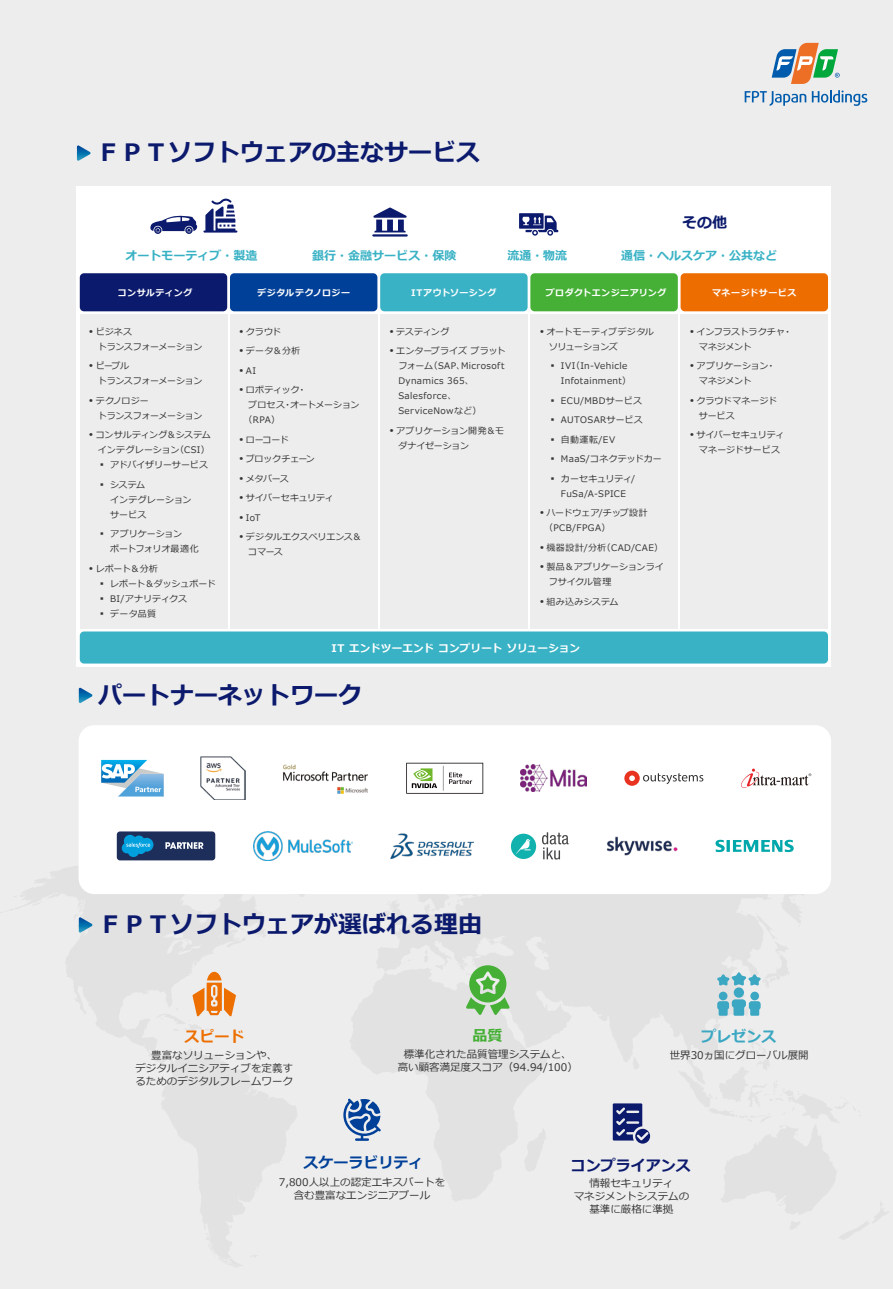
<style>
.page{position:relative;width:893px;height:1289px;background:#fff}
.page>*{position:absolute;margin:0;border:0;box-sizing:border-box;transform-origin:0 0}
.t1{font:700 24px "Meiryo";color:#0c1a6d}
.t2{font:700 15px "Meiryo";color:#0c1a6d}
.t3{font:700 15px "Meiryo";color:#004098}
.t4{font:700 15px "Meiryo";color:#3ba7c2}
.t5{font:700 15px "Meiryo";color:#ed6f00}
.t6{font:700 15px "Meiryo";color:#45b035}
.t7{font:700 12px "Meiryo";color:#3ab2c5}
.t8{font:10.5px/12.9px "Meiryo";color:#353535;text-align:center}
.t9{font:700 10.5px "Meiryo";letter-spacing:.01em;color:#fff}
.t10{font:9px/15px "Meiryo";letter-spacing:.005em;color:#353535}
.t11{font:9px/15px "Meiryo";letter-spacing:-.025em;color:#353535}
.t12{font:9px/15px "Meiryo";letter-spacing:.045em;color:#353535}
.t13{font:700 9px "Meiryo";letter-spacing:.045em;color:#fff}
.t14{font:9px "Meiryo";letter-spacing:-.02em;color:#353535}
.t15{font:9px/15px "Meiryo";letter-spacing:.025em;color:#353535;text-align:center}
.t16{font:9px/15px "Meiryo";letter-spacing:-.015em;color:#353535}
.t17{font:9px/15px "Meiryo";letter-spacing:.04em;color:#353535}
.t18{font:9px/15px "Meiryo";letter-spacing:.03em;color:#353535}
.t19{font:9px/15px "Meiryo";letter-spacing:-.03em;color:#353535}
.t20{font:9px "Meiryo";letter-spacing:.055em;color:#353535}
.t21{font:9px "Meiryo";letter-spacing:.035em;color:#353535}
</style>
<div class="page">
<svg style="left:0;top:1288px;width:13px;height:1px"></svg>
<div style="left:0;top:0;width:893px;height:1288px;background:#ededed"></div>
<svg style="left:77px;top:145px;width:14px;height:16px"></svg>
<svg style="left:11px;top:866px;width:877px;height:400px"></svg>
<svg style="left:79px;top:687px;width:14px;height:16px"></svg>
<svg style="left:79px;top:917px;width:14px;height:16px"></svg>
<svg style="left:613px;top:1103px;width:37px;height:40px"></svg>
<svg style="left:343px;top:1098px;width:38px;height:42px"></svg>
<svg style="left:466px;top:965px;width:44px;height:50px"></svg>
<div style="left:719px;top:991px;width:8px;height:9px;background:#3ba7c2;border-radius:50%"></div>
<div style="left:734px;top:987px;width:10px;height:10px;background:#3ba7c2;border-radius:50%"></div>
<svg style="left:717px;top:972px;width:44px;height:13px"></svg>
<svg style="left:717px;top:999px;width:44px;height:16px"></svg>
<div style="left:750px;top:991px;width:9px;height:9px;background:#3ba7c2;border-radius:50%"></div>
<svg style="left:192px;top:971px;width:44px;height:45px"></svg>
<div style="left:77px;top:186px;width:754px;height:481px;background:#fff"></div>
<div style="left:80px;top:273px;width:147px;height:38px;background:#0c1a6d;border-radius:4px"></div>
<div style="left:230px;top:273px;width:147px;height:38px;background:#004098;border-radius:4px"></div>
<div style="left:380px;top:273px;width:148px;height:38px;background:#3ab2c5;border-radius:4px"></div>
<div style="left:530px;top:273px;width:148px;height:38px;background:#45b035;border-radius:4px"></div>
<div style="left:681px;top:273px;width:147px;height:38px;background:#ed6d00;border-radius:4px"></div>
<div style="left:80px;top:314px;width:147px;height:314px;background:#ededed"></div>
<div style="left:230px;top:314px;width:147px;height:314px;background:#ededed"></div>
<div style="left:380px;top:314px;width:148px;height:314px;background:#ededed"></div>
<div style="left:530px;top:314px;width:148px;height:314px;background:#ededed"></div>
<div style="left:681px;top:314px;width:147px;height:314px;background:#ededed"></div>
<hr style="left:372px;top:234px;width:36px;height:2px;background:#0c1a6d">
<svg style="left:373px;top:207px;width:34px;height:25px"></svg>
<svg style="left:519px;top:213px;width:39px;height:23px"></svg>
<svg style="left:150px;top:215px;width:47px;height:19px"></svg>
<svg style="left:203px;top:199px;width:34px;height:34px"></svg>
<div style="left:80px;top:631px;width:748px;height:32px;background:#3ab2c5;border-radius:4px"></div>
<div style="left:79px;top:725px;width:752px;height:169px;background:#fff;border-radius:16px"></div>
<svg style="left:715px;top:839px;width:79px;height:13px"></svg>
<img style="left:201px;top:756px;width:44px;height:44px">
<img style="left:607px;top:836px;width:71px;height:20px">
<svg style="left:624px;top:770px;width:79px;height:15px"></svg>
<img style="left:253px;top:831px;width:99px;height:29px">
<svg style="left:542px;top:832px;width:27px;height:27px"></svg>
<svg style="left:511px;top:833px;width:25px;height:26px"></svg>
<div style="left:117px;top:831px;width:98px;height:29px;background:#1c2e59;border-radius:3px"></div>
<svg style="left:122px;top:834px;width:31px;height:23px"></svg>
<svg style="left:165px;top:842px;width:38px;height:6px"></svg>
<img style="left:521px;top:764px;width:66px;height:27px">
<img style="left:390px;top:833px;width:83px;height:25px">
<img style="left:283px;top:764px;width:85px;height:29px">
<svg style="left:406px;top:762px;width:77px;height:31px"></svg>
<svg style="left:101px;top:760px;width:63px;height:36px"></svg>
<svg style="left:741px;top:768px;width:70px;height:20px"></svg>
<svg style="left:772px;top:43px;width:68px;height:41px"></svg>
<svg style="left:745px;top:91px;width:61px;height:15px"></svg>
<svg style="left:812px;top:90px;width:55px;height:16px"></svg>
<h1 class="t1" style="left:96px;top:136px;width:385px">ＦＰＴソフトウェアの主なサービス</h1>
<h2 class="t2" style="left:682px;top:212px;width:46px">その他</h2>
<h3 class="t7" style="left:125px;top:247px;width:133px">オートモーティブ・製造</h3>
<h3 class="t7" style="left:312px;top:247px;width:146px">銀行・金融サービス・保険</h3>
<h3 class="t7" style="left:507px;top:247px;width:61px">流通・物流</h3>
<h3 class="t7" style="left:621px;top:247px;width:157px">通信・ヘルスケア・公共など</h3>
<p class="t13" style="left:118px;top:287px;width:76px">コンサルティング</p>
<p class="t13" style="left:257px;top:287px;width:94px">デジタルテクノロジー</p>
<p class="t13" style="left:411px;top:287px;width:87px">ITアウトソーシング</p>
<p class="t13" style="left:546px;top:287px;width:122px">プロダクトエンジニアリング</p>
<p class="t13" style="left:712px;top:286px;width:86px">マネージドサービス</p>
<p class="t11" style="left:98px;top:324px;width:106px;text-indent:-9px"><sup>●</sup> ビジネス<br>トランスフォーメーション</p>
<p class="t19" style="left:98px;top:359px;width:106px;text-indent:-9px"><sup>●</sup> ピープル<br>トランスフォーメーション</p>
<p class="t11" style="left:98px;top:393px;width:106px;text-indent:-9px"><sup>●</sup> テクノロジー<br>トランスフォーメーション</p>
<p class="t10" style="left:89px;top:428px;width:123px;text-align:right"><sup>●</sup> コンサルティング＆システムインテグレーション（CSI）</p>
<p class="t14" style="left:97px;top:458px;width:112px">▪ アドバイザリーサービス</p>
<p class="t10" style="left:110px;top:477px;width:83px;text-indent:-13px">▪ システム<br>インテグレーションサービス</p>
<p class="t10" style="left:110px;top:527px;width:90px;text-indent:-13px">▪ アプリケーション<br>ポートフォリオ最適化</p>
<p class="t10" style="left:89px;top:561px;width:70px"><sup>●</sup> レポート＆分析</p>
<p class="t14" style="left:97px;top:577px;width:120px">▪ レポート＆ダッシュボード</p>
<p class="t10" style="left:97px;top:591px;width:91px">▪ BI/アナリティクス</p>
<p class="t10" style="left:97px;top:606px;width:60px">▪ データ品質</p>
<p class="t10" style="left:239px;top:324px;width:44px"><sup>●</sup> クラウド</p>
<p class="t10" style="left:239px;top:344px;width:63px"><sup>●</sup> データ＆分析</p>
<p class="t10" style="left:239px;top:363px;width:19px"><sup>●</sup> AI</p>
<p class="t10" style="left:239px;top:383px;width:69px"><sup>●</sup> ロボティック・</p>
<p class="t14" style="left:248px;top:398px;width:113px">プロセス・オートメーション</p>
<p class="t10" style="left:244px;top:413px;width:38px">（RPA）</p>
<p class="t10" style="left:239px;top:432px;width:51px"><sup>●</sup> ローコード</p>
<p class="t11" style="left:239px;top:452px;width:77px"><sup>●</sup> ブロックチェーン</p>
<p class="t10" style="left:239px;top:471px;width:51px"><sup>●</sup> メタバース</p>
<p class="t11" style="left:239px;top:491px;width:96px"><sup>●</sup> サイバーセキュリティ</p>
<p class="t10" style="left:239px;top:510px;width:23px"><sup>●</sup> IoT</p>
<p class="t16" style="left:248px;top:530px;width:115px;text-indent:-9px"><sup>●</sup> デジタルエクスペリエンス＆コマース</p>
<p class="t10" style="left:389px;top:324px;width:61px"><sup>●</sup> テスティング</p>
<p class="t12" style="left:398px;top:344px;width:109px;text-indent:-9px"><sup>●</sup> エンタープライズ プラットフォーム（SAP、Microsoft<br>Dynamics 365、<br>Salesforce、<br>ServiceNowなど）</p>
<p class="t10" style="left:398px;top:423px;width:107px;text-indent:-9px"><sup>●</sup> アプリケーション開発＆モダナイゼーション</p>
<p class="t11" style="left:549px;top:324px;width:107px;text-indent:-9px"><sup>●</sup> オートモーティブデジタルソリューションズ</p>
<p class="t17" style="left:561px;top:359px;width:72px;text-indent:-13px">▪ IVI（In-Vehicle<br>Infotainment）</p>
<p class="t12" style="left:548px;top:393px;width:95px">▪ ECU/MBDサービス</p>
<p class="t21" style="left:548px;top:413px;width:96px">▪ AUTOSARサービス</p>
<p class="t10" style="left:548px;top:432px;width:69px">▪ 自動運転/EV</p>
<p class="t15" style="left:548px;top:452px;width:115px">▪ MaaS/コネクテッドカー</p>
<p class="t15" style="left:548px;top:471px;width:89px">▪ カーセキュリティ/<br>FuSa/A-SPICE</p>
<p class="t18" style="left:544px;top:506px;width:105px;text-indent:-4px"><sup>●</sup> ハードウェア/チップ設計（PCB/FPGA）</p>
<p class="t20" style="left:540px;top:541px;width:125px"><sup>●</sup> 機器設計/分析（CAD/CAE）</p>
<p class="t10" style="left:549px;top:560px;width:117px;text-indent:-9px"><sup>●</sup> 製品＆アプリケーションライフサイクル管理</p>
<p class="t10" style="left:540px;top:594px;width:80px"><sup>●</sup> 組み込みシステム</p>
<p class="t9" style="left:331px;top:640px;width:250px">IT エンドツーエンド コンプリート ソリューション</p>
<h1 class="t1" style="left:98px;top:678px;width:266px">パートナーネットワーク</h1>
<p class="t11" style="left:699px;top:324px;width:95px;text-indent:-9px"><sup>●</sup> インフラストラクチャ・マネジメント</p>
<p class="t16" style="left:699px;top:359px;width:78px;text-indent:-9px"><sup>●</sup> アプリケーション・マネジメント</p>
<p class="t10" style="left:699px;top:393px;width:80px;text-indent:-9px"><sup>●</sup> クラウドマネージドサービス</p>
<p class="t10" style="left:690px;top:428px;width:96px;text-align:center"><sup>●</sup> サイバーセキュリティマネージドサービス</p>
<h1 class="t1" style="left:98px;top:907px;width:386px">ＦＰＴソフトウェアが選ばれる理由</h1>
<h2 class="t5" style="left:185px;top:1025px;width:62px">スピード</h2>
<h2 class="t6" style="left:473px;top:1025px;width:31px">品質</h2>
<h2 class="t4" style="left:701px;top:1026px;width:76px">プレゼンス</h2>
<p class="t8" style="left:398px;top:1048px;width:182px">標準化された品質管理 システムと、高い顧客 満足度スコア（94.94/100）</p>
<p class="t8" style="left:135px;top:1049px;width:159px">豊富なソリューションや、<br>デジタルイニシアティブを定義するためのデジタルフレームワーク</p>
<p class="t8" style="left:670px;top:1049px;width:141px">世界30ヵ国に グローバル展開</p>
<h2 class="t3" style="left:303px;top:1152px;width:121px">スケーラビリティ</h2>
<h2 class="t2" style="left:571px;top:1155px;width:121px">コンプライアンス</h2>
<p class="t8" style="left:279px;top:1176px;width:168px">7,800人以上の認定エキスパートを含む豊富なエンジニアプール</p>
<p class="t8" style="left:574px;top:1177px;width:117px">情報セキュリティ<br>マネジメントシステムの基準に厳格に準拠</p>
</div>
